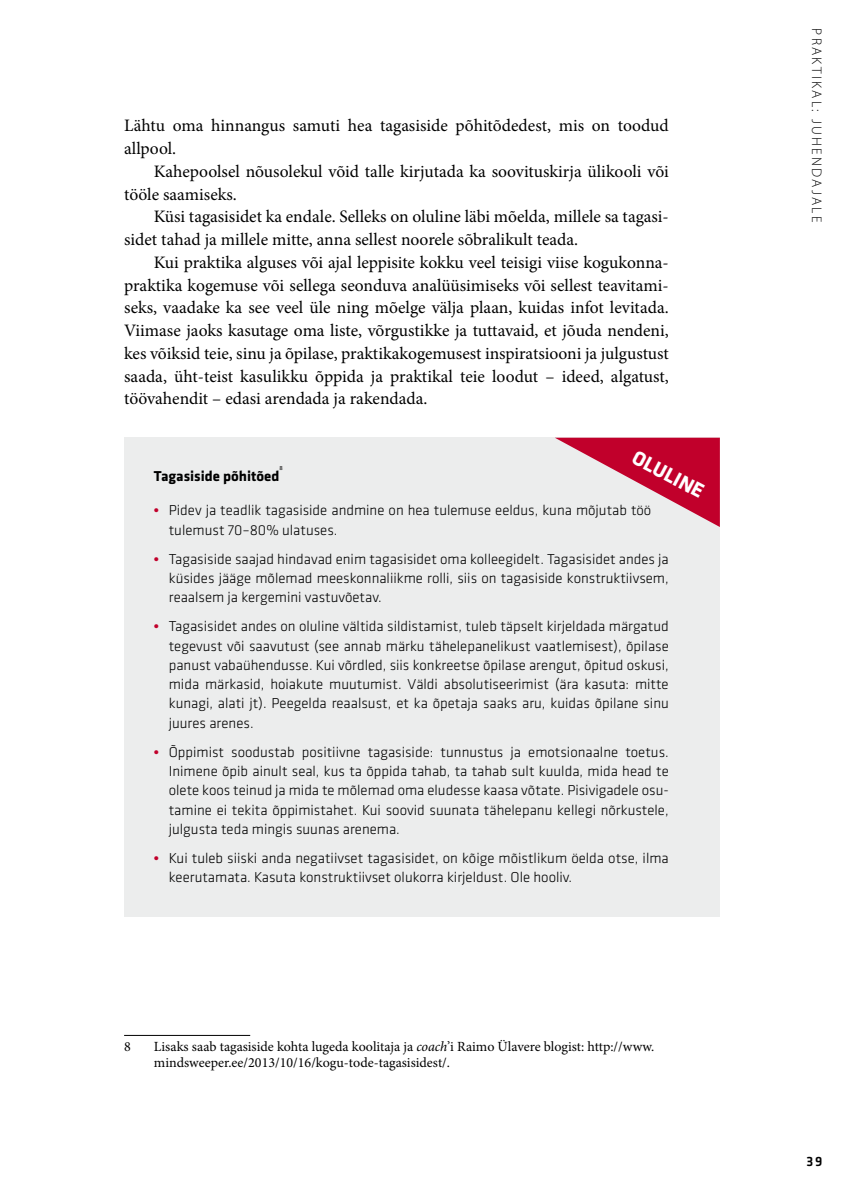
<style>
.page{position:relative;width:844px;height:1191px;background:#fff}
.page>*{position:absolute;margin:0;border:0;box-sizing:border-box;transform-origin:0 0}
.t1{font:700 21px "Klavika QX";color:#fff}
.t2{font:17.5px/22.8px "Minion Pro";color:#000}
.t3{font:300 14.88px/19.2px "Klavika QX";color:#000;text-align:justify}
.t4{font:700 14.88px "Klavika QX";color:#000}
.t5{font:14px/15.8px "Minion Pro";color:#000}
.t6{font:300 14px "Myriad Pro";letter-spacing:.16em;color:#000}
.t7{font:500 14px "Klavika QX";color:#000}
.t8{font:6.12px "Klavika QX";color:#000}
.s1{font-weight:700;color:#c1002b}
.s2{font-style:italic}
</style>
<div class="page">
<div style="left:124px;top:438px;width:595px;height:479px;background:#eceded"></div>
<svg style="left:555px;top:438px;width:164px;height:89px"></svg>
<hr style="left:124px;top:1035px;width:126px;height:1px;background:#000">
<p class="t2" style="left:124px;top:114px;width:546px">Lähtu oma hinnangus samuti hea tagasiside põhitõdedest, mis on toodud allpool.</p>
<p class="t2" style="left:124px;top:160px;width:546px;text-indent:30px">Kahepoolsel nõusolekul võid talle kirjutada ka soovituskirja ülikooli või tööle saamiseks.</p>
<p class="t2" style="left:124px;top:205px;width:546px;text-indent:30px">Küsi tagasisidet ka endale. Selleks on oluline läbi mõelda, millele sa tagasi&shy;sidet tahad ja millele mitte, anna sellest noorele sõbralikult teada.</p>
<p class="t2" style="left:124px;top:251px;width:546px;text-align:justify;text-indent:30px">Kui praktika alguses või ajal leppisite kokku veel teisigi viise kogukonna&shy;praktika kogemuse või sellega seonduva analüüsimiseks või sellest teavitami&shy;seks, vaadake ka see veel üle ning mõelge välja plaan, kuidas infot levitada.<br>Viimase jaoks kasutage oma liste, võrgustikke ja tuttavaid, et jõuda nendeni, kes võiksid teie, sinu ja õpilase, praktikakogemusest inspiratsiooni ja julgustust saada, üht-teist kasulikku õppida ja praktikal teie loodut – ideed, algatust, töövahendit – edasi arendada ja rakendada.</p>
<h1 class="t1" style="left:640px;top:442px;width:80px;rotate:28deg">OLULINE</h1>
<p class="t8" style="left:279px;top:464px;width:5px">8</p>
<p class="t3" style="left:169px;top:500px;width:484px;text-indent:-15px"><span class="s1">•</span> Pidev ja teadlik tagasiside andmine on hea tulemuse eeldus, kuna mõjutab töö tulemust 70–80% ulatuses.</p>
<p class="t3" style="left:169px;top:549px;width:501px;text-indent:-15px"><span class="s1">•</span> Tagasiside saajad hindavad enim tagasisidet oma kolleegidelt. Tagasisidet andes ja küsides jääge mõlemad meeskonnaliikme rolli, siis on tagasiside konstruktiivsem, reaalsem ja kergemini vastuvõetav.</p>
<p class="t3" style="left:169px;top:616px;width:501px;text-indent:-15px"><span class="s1">•</span> Tagasisidet andes on oluline vältida sildistamist, tuleb täpselt kirjeldada märgatud tegevust või saavutust (see annab märku tähelepanelikust vaatlemisest), õpilase panust vabaühendusse. Kui võrdled, siis konkreetse õpilase arengut, õpitud oskusi, mida märkasid, hoiakute muutumist. Väldi absolutiseerimist (ära kasuta: mitte kunagi, alati jt). Peegelda reaalsust, et ka õpetaja saaks aru, kuidas õpilane sinu juures arenes.</p>
<p class="t3" style="left:169px;top:742px;width:501px;text-indent:-15px"><span class="s1">•</span> Õppimist soodustab positiivne tagasiside: tunnustus ja emotsionaalne toetus.<br>Inimene õpib ainult seal, kus ta õppida tahab, ta tahab sult kuulda, mida head te olete koos teinud ja mida te mõlemad oma eludesse kaasa võtate. Pisivigadele osu&shy;tamine ei tekita õppimistahet. Kui soovid suunata tähelepanu kellegi nõrkustele, julgusta teda mingis suunas arenema.</p>
<p class="t3" style="left:169px;top:848px;width:501px;text-indent:-15px"><span class="s1">•</span> Kui tuleb siiski anda negatiivset tagasisidet, on kõige mõistlikum öelda otse, ilma keerutamata. Kasuta konstruktiivset olukorra kirjeldust. Ole hooliv.</p>
<p class="t4" style="left:154px;top:465px;width:127px">Tagasiside põhitõed</p>
<p class="t5" style="left:124px;top:1039px;width:8px">8</p>
<p class="t5" style="left:154px;top:1039px;width:501px">Lisaks saab tagasiside kohta lugeda koolitaja ja <span class="s2">coach</span>’i Raimo Ülavere blogist: http://www. mindsweeper.ee/2013/10/16/kogu-tode-tagasisidest/.</p>
<p class="t6" style="left:825px;top:28px;width:194px;rotate:90deg">Praktikal: juhendajale</p>
<p class="t7" style="left:806px;top:1151px;width:18px">39</p>
</div>
